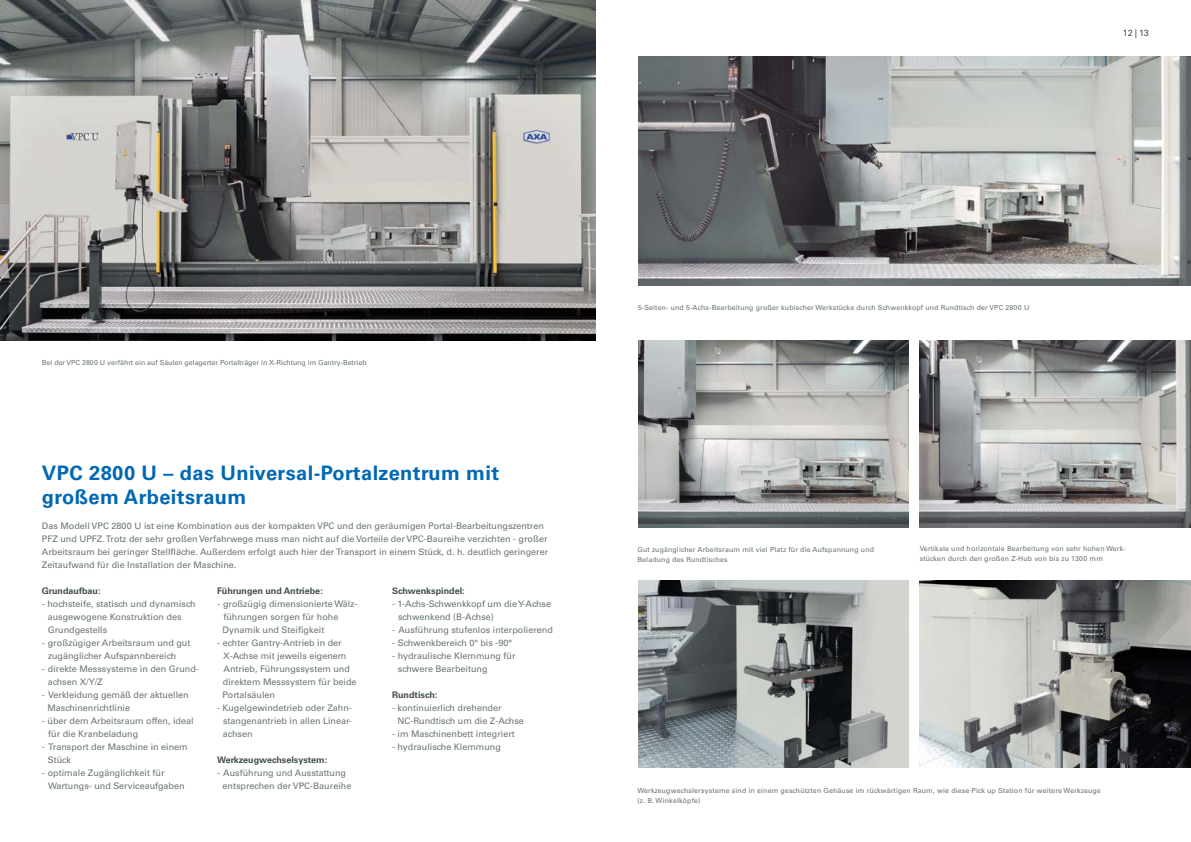
<style>
.page{position:relative;width:1191px;height:842px;background:#fff}
.page>*{position:absolute;margin:0;border:0;box-sizing:border-box;transform-origin:0 0}
.t1{font:700 20px/24px "Univers LT";letter-spacing:.02em;color:#0068b4}
.t2{font:9px/13px "Univers LT";color:#697475}
.t3{font:700 9px "Univers LT";color:#434e4e}
.t4{font:9px "Univers LT";color:#434e4e}
.t5{font:7px/10px "Univers LT";letter-spacing:.02em;color:#697475}
.t6{font:7px "Univers LT";color:#697475}
</style>
<div class="page">
<img style="left:638px;top:581px;width:270px;height:187px">
<img style="left:0;top:0;width:595px;height:340px">
<img style="left:638px;top:57px;width:553px;height:229px">
<img style="left:919px;top:340px;width:272px;height:187px">
<img style="left:638px;top:340px;width:270px;height:187px">
<img style="left:919px;top:581px;width:272px;height:187px">
<p class="t4" style="left:1123px;top:28px;width:27px">12 |13</p>
<p class="t6" style="left:42px;top:358px;width:326px">Bei der VPC 2800 U verfährt ein auf Säulen gelagerter Portalträger in X-Richtung im Gantry-Betrieb</p>
<h1 class="t1" style="left:42px;top:461px;width:459px">VPC 2800 U – das Universal-Portalzentrum mit großem Arbeitsraum</h1>
<p class="t2" style="left:42px;top:520px;width:508px">Das Modell VPC 2800 U ist eine Kombination aus der kompakten VPC und den geräumigen Portal-Bearbeitungszentren PFZ und UPFZ. Trotz der sehr großen Verfahrwege muss man nicht auf die Vorteile der VPC-Baureihe verzichten - großer Arbeitsraum bei geringer Stellfläche. Außerdem erfolgt auch hier der Transport in einem Stück, d. h. deutlich geringerer Zeitaufwand für die Installation der Maschine.</p>
<p class="t3" style="left:42px;top:586px;width:60px">Grundaufbau:</p>
<p class="t2" style="left:48px;top:597px;width:149px;text-indent:-6px">- hochsteife, statisch und dynamisch ausgewogene Konstruktion des<br>Grundgestells</p>
<p class="t2" style="left:48px;top:636px;width:144px;text-indent:-6px">- großzügiger Arbeitsraum und gut zugänglicher Aufspannbereich</p>
<p class="t2" style="left:48px;top:662px;width:153px;text-indent:-6px">- direkte Messsysteme in den Grund&shy;achsen X/Y/Z</p>
<p class="t2" style="left:47px;top:688px;width:143px;text-indent:-5px">- Verkleidung gemäß der aktuellen<br>Maschinenrichtlinie</p>
<p class="t2" style="left:48px;top:714px;width:147px;text-indent:-6px">- über dem Arbeitsraum offen, ideal für die Kranbeladung</p>
<p class="t2" style="left:48px;top:740px;width:141px;text-indent:-6px">- Transport der Maschine in einem<br>Stück</p>
<p class="t2" style="left:48px;top:766px;width:138px;text-indent:-6px">- optimale Zugänglichkeit für<br>Wartungs- und Serviceaufgaben</p>
<p class="t3" style="left:217px;top:586px;width:107px">Führungen und Antriebe:</p>
<p class="t2" style="left:223px;top:597px;width:136px;text-indent:-6px">- großzügig dimensionierte Wälz&shy;führungen sorgen für hohe<br>Dynamik und Steifigkeit</p>
<p class="t2" style="left:223px;top:636px;width:135px;text-indent:-6px">- echter Gantry-Antrieb in der<br>X-Achse mit jeweils eigenem<br>Antrieb, Führungssystem und direktem Messsystem für beide<br>Portalsäulen</p>
<p class="t2" style="left:223px;top:701px;width:130px;text-align:justify;text-indent:-6px">- Kugelgewindetrieb oder Zahn&shy;stangenantrieb in allen Linear&shy;achsen</p>
<p class="t3" style="left:217px;top:755px;width:112px">Werkzeugwechselsystem:</p>
<p class="t2" style="left:223px;top:766px;width:130px;text-indent:-6px">- Ausführung und Ausstattung entsprechen der VPC-Baureihe</p>
<p class="t3" style="left:392px;top:586px;width:74px">Schwenkspindel:</p>
<p class="t2" style="left:398px;top:597px;width:155px;text-indent:-6px">- 1-Achs-Schwenkkopf um die Y-Achse schwenkend (B-Achse)</p>
<p class="t2" style="left:392px;top:623px;width:162px">- Ausführung stufenlos interpolierend</p>
<p class="t2" style="left:392px;top:636px;width:122px">- Schwenkbereich 0° bis -90°</p>
<p class="t2" style="left:398px;top:649px;width:119px;text-indent:-6px">- hydraulische Klemmung für schwere Bearbeitung</p>
<p class="t3" style="left:392px;top:690px;width:47px">Rundtisch:</p>
<p class="t2" style="left:397px;top:701px;width:128px;text-indent:-5px">- kontinuierlich drehender<br>NC-Rundtisch um die Z-Achse</p>
<p class="t2" style="left:392px;top:727px;width:124px">- im Maschinenbett integriert</p>
<p class="t2" style="left:392px;top:740px;width:110px">- hydraulische Klemmung</p>
<p class="t5" style="left:638px;top:303px;width:393px">5-Seiten- und 5-Achs-Bearbeitung großer kubischer Werkstücke durch Schwenkkopf und Rundtisch der VPC 2800 U</p>
<p class="t5" style="left:637px;top:545px;width:238px">Gut zugänglicher Arbeitsraum mit viel Platz für die Aufspannung und<br>Beladung des Rundtisches</p>
<p class="t5" style="left:919px;top:544px;width:208px">Vertikale und horizontale Bearbeitung von sehr hohen Werk&shy;stücken durch den großen Z-Hub von bis zu 1300 mm</p>
<p class="t5" style="left:637px;top:786px;width:465px">Werkzeugwechslersysteme sind in einem geschützten Gehäuse im rückwärtigen Raum, wie diese Pick up Station für weitere Werkzeuge (z. B. Winkelköpfe)</p>
</div>
